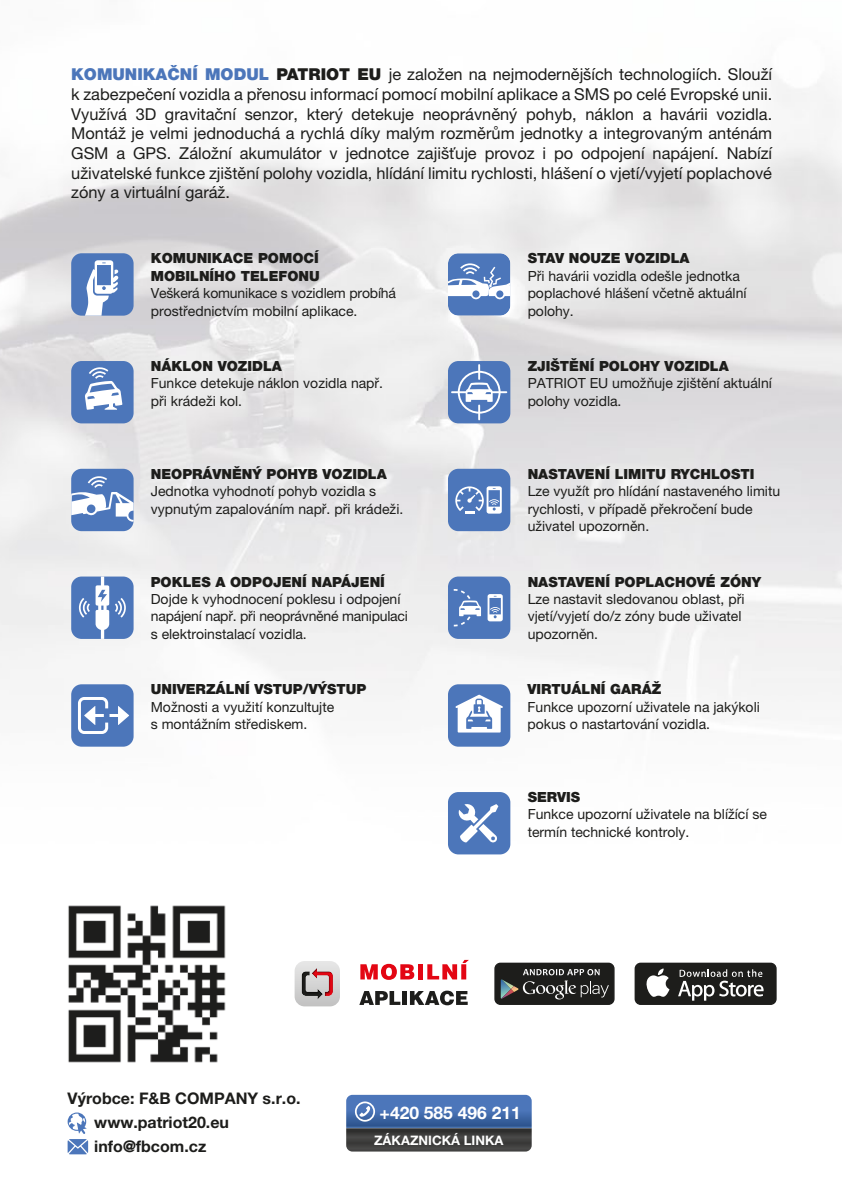
<style>
.page{position:relative;width:842px;height:1191px;background:#fff}
.page>*{position:absolute;margin:0;border:0;box-sizing:border-box;transform-origin:0 0}
.t1{font:700 17.4px "Helvetica Neue LT Pro";color:#fff}
.t2{font:16.4px/19.6px "Helvetica Neue LT Pro";color:#1d1d1b;text-align:justify}
.t3{font:700 16px/24px "Helvetica Neue LT Pro";color:#1d1d1b}
.t4{font:14px/17.4px "Helvetica Neue LT Pro";color:#1d1d1b}
.t5{font:900 14px/17.4px "Helvetica Neue LT Pro";color:#1d1d1b}
.t6{font:700 13px "Helvetica Neue LT Pro";color:#fff}
.s1{font-weight:900;color:#4c76ba}
.s2{font-weight:900}
</style>
<div class="page">
<img style="left:0;top:76px;width:842px;height:1079px">
<img style="left:61px;top:898px;width:170px;height:170px">
<svg style="left:360px;top:964px;width:54px;height:16px"></svg>
<div style="left:418px;top:964px;width:5px;height:15px;background:#e30613"></div>
<svg style="left:427px;top:960px;width:42px;height:19px"></svg>
<svg style="left:359px;top:991px;width:41px;height:14px"></svg>
<div style="left:402px;top:991px;width:5px;height:14px;background:#1d1d1b"></div>
<svg style="left:410px;top:990px;width:58px;height:15px"></svg>
<svg style="left:295px;top:961px;width:45px;height:45px;background:#c4b4b4"></svg>
<svg style="left:494px;top:962px;width:121px;height:43px;background:#3c3d3b"></svg>
<svg style="left:635px;top:962px;width:142px;height:43px;background:#4a4a49"></svg>
<svg style="left:346px;top:1094px;width:186px;height:57px;background:#485f83"></svg>
<div style="left:71px;top:253px;width:63px;height:63px;background:#4c76ba;border-radius:10px"></div>
<svg style="left:85px;top:260px;width:33px;height:56px"></svg>
<div style="left:71px;top:361px;width:63px;height:62px;background:#4c76ba;border-radius:10px"></div>
<svg style="left:85px;top:367px;width:37px;height:43px"></svg>
<div style="left:448px;top:361px;width:62px;height:62px;background:#4c76ba;border-radius:10px"></div>
<svg style="left:452px;top:365px;width:54px;height:54px"></svg>
<div style="left:71px;top:469px;width:63px;height:62px;background:#4c76ba;border-radius:10px"></div>
<svg style="left:71px;top:476px;width:63px;height:49px"></svg>
<div style="left:71px;top:576px;width:63px;height:63px;background:#4c76ba;border-radius:10px"></div>
<svg style="left:79px;top:598px;width:11px;height:19px"></svg>
<svg style="left:115px;top:598px;width:11px;height:19px"></svg>
<svg style="left:96px;top:576px;width:13px;height:63px"></svg>
<div style="left:448px;top:469px;width:62px;height:62px;background:#4c76ba;border-radius:10px"></div>
<svg style="left:455px;top:486px;width:47px;height:27px"></svg>
<div style="left:448px;top:576px;width:62px;height:63px;background:#4c76ba;border-radius:10px"></div>
<svg style="left:488px;top:594px;width:15px;height:27px"></svg>
<svg style="left:454px;top:589px;width:27px;height:37px"></svg>
<div style="left:448px;top:684px;width:62px;height:62px;background:#4c76ba;border-radius:10px"></div>
<svg style="left:455px;top:694px;width:48px;height:38px"></svg>
<div style="left:448px;top:792px;width:62px;height:62px;background:#4c76ba;border-radius:10px"></div>
<svg style="left:458px;top:804px;width:40px;height:39px"></svg>
<div style="left:71px;top:684px;width:63px;height:62px;background:#4c76ba;border-radius:10px"></div>
<div style="left:78px;top:697px;width:30px;height:37px;border:3px solid #fff;border-radius:5px"></div>
<svg style="left:84px;top:706px;width:45px;height:19px"></svg>
<svg style="left:448px;top:253px;width:62px;height:63px"></svg>
<svg style="left:68px;top:1112px;width:20px;height:42px"></svg>
<p class="t2" style="left:71px;top:64px;width:702px"><span class="s1">KOMUNIKAČNÍ MODUL</span> <span class="s2">PATRIOT EU</span> je založen na nejmodernějších technologiích. Slouží k zabezpečení vozidla a přenosu informací pomocí mobilní aplikace a SMS po celé Evropské unii.<br>Využívá 3D gravitační senzor, který detekuje neoprávněný pohyb, náklon a havárii vozidla.<br>Montáž je velmi jednoduchá a rychlá díky malým rozměrům jednotky a integrovaným anténám GSM a GPS. Záložní akumulátor v jednotce zajišťuje provoz i po odpojení napájení. Nabízí uživatelské funkce zjištění polohy vozidla, hlídání limitu rychlosti, hlášení o vjetí/vyjetí poplachové zóny a virtuální garáž.</p>
<p class="t5" style="left:151px;top:249px;width:171px">KOMUNIKACE POMOCÍ<br>MOBILNÍHO TELEFONU</p>
<p class="t4" style="left:151px;top:284px;width:247px">Veškerá komunikace s vozidlem probíhá prostřednictvím mobilní aplikace.</p>
<p class="t5" style="left:151px;top:357px;width:133px">NÁKLON VOZIDLA</p>
<p class="t4" style="left:151px;top:374px;width:234px">Funkce detekuje náklon vozidla např. při krádeži kol.</p>
<p class="t5" style="left:151px;top:465px;width:238px">NEOPRÁVNĚNÝ POHYB VOZIDLA</p>
<p class="t4" style="left:151px;top:482px;width:254px">Jednotka vyhodnotí pohyb vozidla s vypnutým zapalováním např. při krádeži.</p>
<p class="t5" style="left:151px;top:573px;width:236px">POKLES A ODPOJENÍ NAPÁJENÍ</p>
<p class="t4" style="left:151px;top:590px;width:259px">Dojde k vyhodnocení poklesu i odpojení napájení např. při neoprávněné manipulaci s elektroinstalací vozidla.</p>
<p class="t5" style="left:151px;top:680px;width:217px">UNIVERZÁLNÍ VSTUP/VÝSTUP</p>
<p class="t4" style="left:151px;top:698px;width:185px">Možnosti a využití konzultujte s montážním střediskem.</p>
<p class="t5" style="left:528px;top:249px;width:163px">STAV NOUZE VOZIDLA</p>
<p class="t4" style="left:528px;top:267px;width:220px">Při havárii vozidla odešle jednotka poplachové hlášení včetně aktuální polohy.</p>
<p class="t5" style="left:528px;top:357px;width:203px">ZJIŠTĚNÍ POLOHY VOZIDLA</p>
<p class="t4" style="left:528px;top:374px;width:246px">PATRIOT EU umožňuje zjištění aktuální polohy vozidla.</p>
<p class="t5" style="left:528px;top:465px;width:228px">NASTAVENÍ LIMITU RYCHLOSTI</p>
<p class="t4" style="left:528px;top:482px;width:254px">Lze využít pro hlídání nastaveného limitu rychlosti, v případě překročení bude uživatel upozorněn.</p>
<p class="t5" style="left:528px;top:573px;width:235px">NASTAVENÍ POPLACHOVÉ ZÓNY</p>
<p class="t4" style="left:528px;top:590px;width:218px">Lze nastavit sledovanou oblast, při vjetí/vyjetí do/z zóny bude uživatel upozorněn.</p>
<p class="t5" style="left:528px;top:680px;width:135px">VIRTUÁLNÍ GARÁŽ</p>
<p class="t4" style="left:528px;top:698px;width:234px">Funkce upozorní uživatele na jakýkoli pokus o nastartování vozidla.</p>
<p class="t5" style="left:528px;top:788px;width:54px">SERVIS</p>
<p class="t4" style="left:528px;top:805px;width:241px">Funkce upozorní uživatele na blížící se termín technické kontroly.</p>
<p class="t3" style="left:94px;top:1085px;width:208px;text-indent:-27px">Výrobce: F&amp;B COMPANY s.r.o. www.patriot20.eu info<span class="s2">@</span>fbcom.cz</p>
<p class="t1" style="left:380px;top:1101px;width:143px">+420 585 496 211</p>
<p class="t6" style="left:374px;top:1132px;width:131px">ZÁKAZNICKÁ LINKA</p>
</div>
